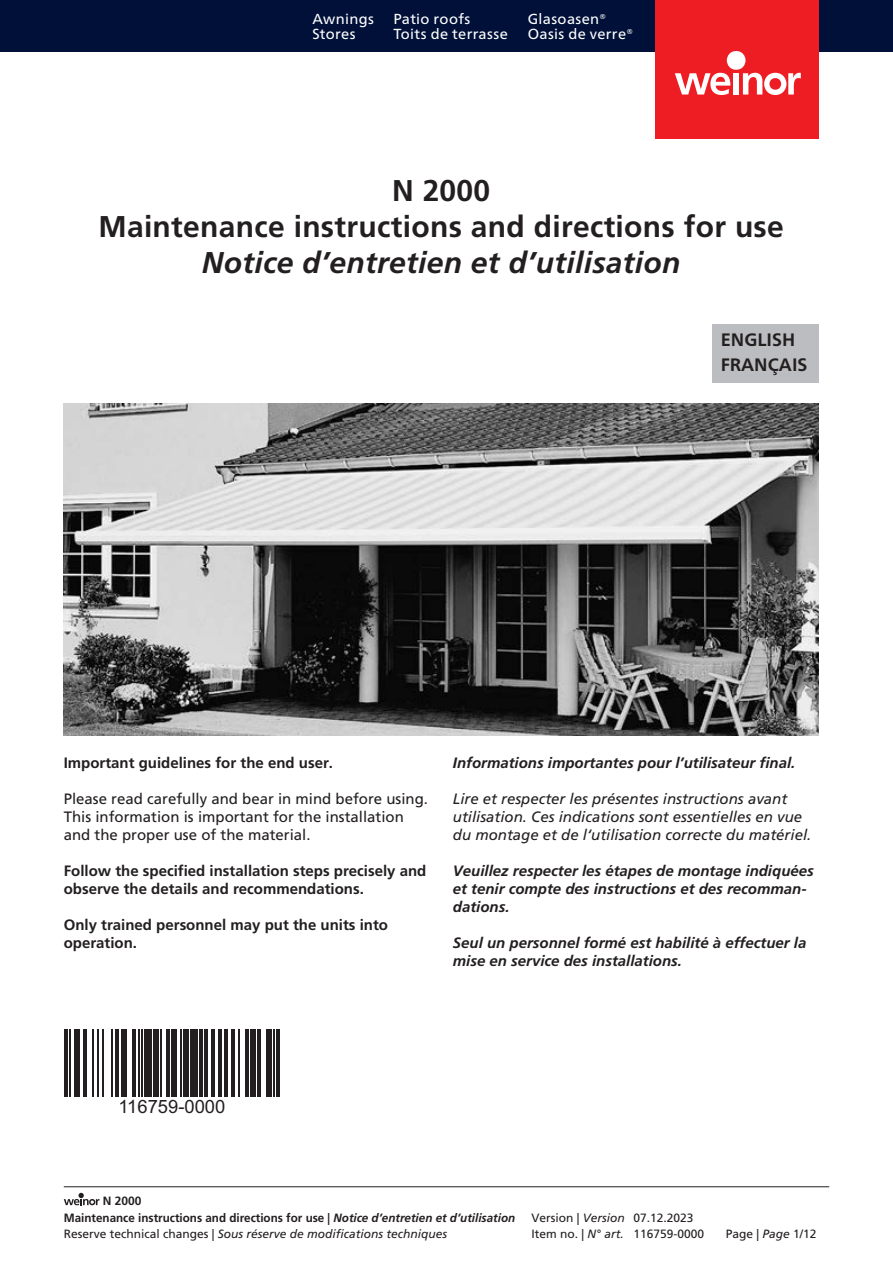
<style>
.page{position:relative;width:893px;height:1263px;background:#fff}
.page>*{position:absolute;margin:0;border:0;box-sizing:border-box;transform-origin:0 0}
.t1{font:700 30px/36px "Frutiger";letter-spacing:.01em;color:#231f20;text-align:center}
.t2{font:italic 700 30px "Frutiger";letter-spacing:.01em;color:#231f20}
.t3{font:18.3px "Arial";color:#231f20}
.t4{font:700 18px/25.2px "Frutiger Neue LTW1 G";color:#231f20}
.t5{font:italic 700 15px/18px "Frutiger";color:#231f20}
.t6{font:700 15px/18px "Frutiger";color:#231f20}
.t7{font:italic 15px/18px "Frutiger";color:#231f20}
.t8{font:15px/18px "Frutiger";color:#231f20}
.t9{font:14.55px "Frutiger Neue LTW1 G";letter-spacing:.025em;color:#fff}
.t10{font:700 12px/16.5px "Frutiger";color:#231f20}
.t11{font:12px "Frutiger";color:#231f20}
.t12{font:italic 12px "Frutiger";color:#231f20}
.s1{font-style:italic}
.s2{font-style:normal}
</style>
<div class="page">
<hr style="left:64px;top:1186px;width:765px;height:1px;background:#231f20">
<svg style="left:64px;top:1193px;width:35px;height:12px"></svg>
<hr style="left:64px;top:1029px;width:3px;height:68px;background:#231f20">
<hr style="left:69px;top:1029px;width:2px;height:68px;background:#231f20">
<div style="left:74px;top:1029px;width:6px;height:68px;background:#231f20"></div>
<hr style="left:83px;top:1029px;width:4px;height:68px;background:#231f20">
<hr style="left:92px;top:1029px;width:2px;height:68px;background:#231f20">
<hr style="left:97px;top:1029px;width:2px;height:68px;background:#231f20">
<hr style="left:102px;top:1029px;width:2px;height:68px;background:#231f20">
<hr style="left:111px;top:1029px;width:2px;height:68px;background:#231f20">
<hr style="left:115px;top:1029px;width:3px;height:68px;background:#231f20">
<div style="left:122px;top:1029px;width:5px;height:68px;background:#231f20"></div>
<hr style="left:132px;top:1029px;width:4px;height:68px;background:#231f20">
<hr style="left:138px;top:1029px;width:1px;height:68px;background:#231f20">
<hr style="left:141px;top:1029px;width:2px;height:68px;background:#231f20">
<div style="left:145px;top:1029px;width:7px;height:68px;background:#231f20"></div>
<div style="left:153px;top:1029px;width:6px;height:68px;background:#231f20"></div>
<hr style="left:160px;top:1029px;width:2px;height:68px;background:#231f20">
<hr style="left:166px;top:1029px;width:3px;height:68px;background:#231f20">
<div style="left:171px;top:1029px;width:5px;height:68px;background:#231f20"></div>
<hr style="left:180px;top:1029px;width:2px;height:68px;background:#231f20">
<div style="left:183px;top:1029px;width:6px;height:68px;background:#231f20"></div>
<div style="left:190px;top:1029px;width:7px;height:68px;background:#231f20"></div>
<hr style="left:199px;top:1029px;width:4px;height:68px;background:#231f20">
<hr style="left:204px;top:1029px;width:4px;height:68px;background:#231f20">
<hr style="left:211px;top:1029px;width:4px;height:68px;background:#231f20">
<hr style="left:219px;top:1029px;width:3px;height:68px;background:#231f20">
<hr style="left:224px;top:1029px;width:3px;height:68px;background:#231f20">
<hr style="left:231px;top:1029px;width:3px;height:68px;background:#231f20">
<hr style="left:238px;top:1029px;width:2px;height:68px;background:#231f20">
<hr style="left:245px;top:1029px;width:3px;height:68px;background:#231f20">
<div style="left:250px;top:1029px;width:5px;height:68px;background:#231f20"></div>
<hr style="left:257px;top:1029px;width:4px;height:68px;background:#231f20">
<div style="left:266px;top:1029px;width:5px;height:68px;background:#231f20"></div>
<hr style="left:273px;top:1029px;width:2px;height:68px;background:#231f20">
<hr style="left:277px;top:1029px;width:3px;height:68px;background:#231f20">
<div style="left:712px;top:324px;width:107px;height:59px;background:#bcbdc0"></div>
<img style="left:64px;top:404px;width:755px;height:332px">
<div style="left:0;top:0;width:893px;height:51px;background:#001039"></div>
<div style="left:655px;top:0;width:164px;height:138px;background:#ee1d23"></div>
<svg style="left:675px;top:73px;width:55px;height:22px"></svg>
<div style="left:733px;top:73px;width:6px;height:22px;background:#fff"></div>
<div style="left:727px;top:51px;width:18px;height:19px;background:#fff;border-radius:50%"></div>
<svg style="left:743px;top:73px;width:58px;height:22px"></svg>
<p class="t9" style="left:313px;top:10px;width:63px">Awnings</p>
<p class="t9" style="left:393px;top:10px;width:79px">Patio roofs</p>
<p class="t9" style="left:528px;top:10px;width:80px">Glasoasen®</p>
<p class="t9" style="left:313px;top:25px;width:45px">Stores</p>
<p class="t9" style="left:393px;top:25px;width:116px">Toits de terrasse</p>
<p class="t9" style="left:528px;top:25px;width:107px">Oasis de verre®</p>
<h1 class="t1" style="left:98px;top:173px;width:687px">N 2000<br>Maintenance instructions and directions for use</h1>
<h1 class="t2" style="left:202px;top:245px;width:480px">Notice d’entretien et d’utilisation</h1>
<p class="t4" style="left:721px;top:327px;width:88px">ENGLISH<br>FRANÇAIS</p>
<p class="t6" style="left:64px;top:754px;width:271px">Important guidelines for the end user.</p>
<p class="t8" style="left:64px;top:790px;width:366px">Please read carefully and bear in mind before using.<br>This information is important for the installation and the proper use of the material.</p>
<p class="t6" style="left:64px;top:862px;width:364px">Follow the specified installation steps precisely and observe the details and recommendations.</p>
<p class="t6" style="left:64px;top:916px;width:326px">Only trained personnel may put the units into operation.</p>
<p class="t5" style="left:453px;top:754px;width:344px">Informations importantes pour l’utilisateur final.</p>
<p class="t7" style="left:453px;top:790px;width:360px">Lire et respecter les présentes instructions avant utilisation. Ces indications sont essentielles en vue du montage et de l‘utilisation correcte du matériel.</p>
<p class="t5" style="left:453px;top:862px;width:362px">Veuillez respecter les étapes de montage indiquées et tenir compte des instructions et des recomman&shy;dations.</p>
<p class="t5" style="left:453px;top:934px;width:355px">Seul un personnel formé est habilité à effectuer la mise en service des installations.</p>
<p class="t3" style="left:118px;top:1095px;width:108px">116759-0000</p>
<p class="t10" style="left:64px;top:1193px;width:453px;text-indent:39px">N 2000<br>Maintenance instructions and directions for use | <span class="s1">Notice d’entretien et d’utilisation</span></p>
<p class="t11" style="left:531px;top:1210px;width:164px">Version | <span class="s1">Version</span> 07.12.2023</p>
<p class="t12" style="left:64px;top:1227px;width:385px"><span class="s2">Reserve technical changes |</span> Sous réserve de modifications techniques</p>
<p class="t11" style="left:531px;top:1227px;width:174px">Item no. | <span class="s1">N° art.</span> 116759-0000</p>
<p class="t11" style="left:726px;top:1227px;width:92px">Page | <span class="s1">Page</span> 1/12</p>
</div>
